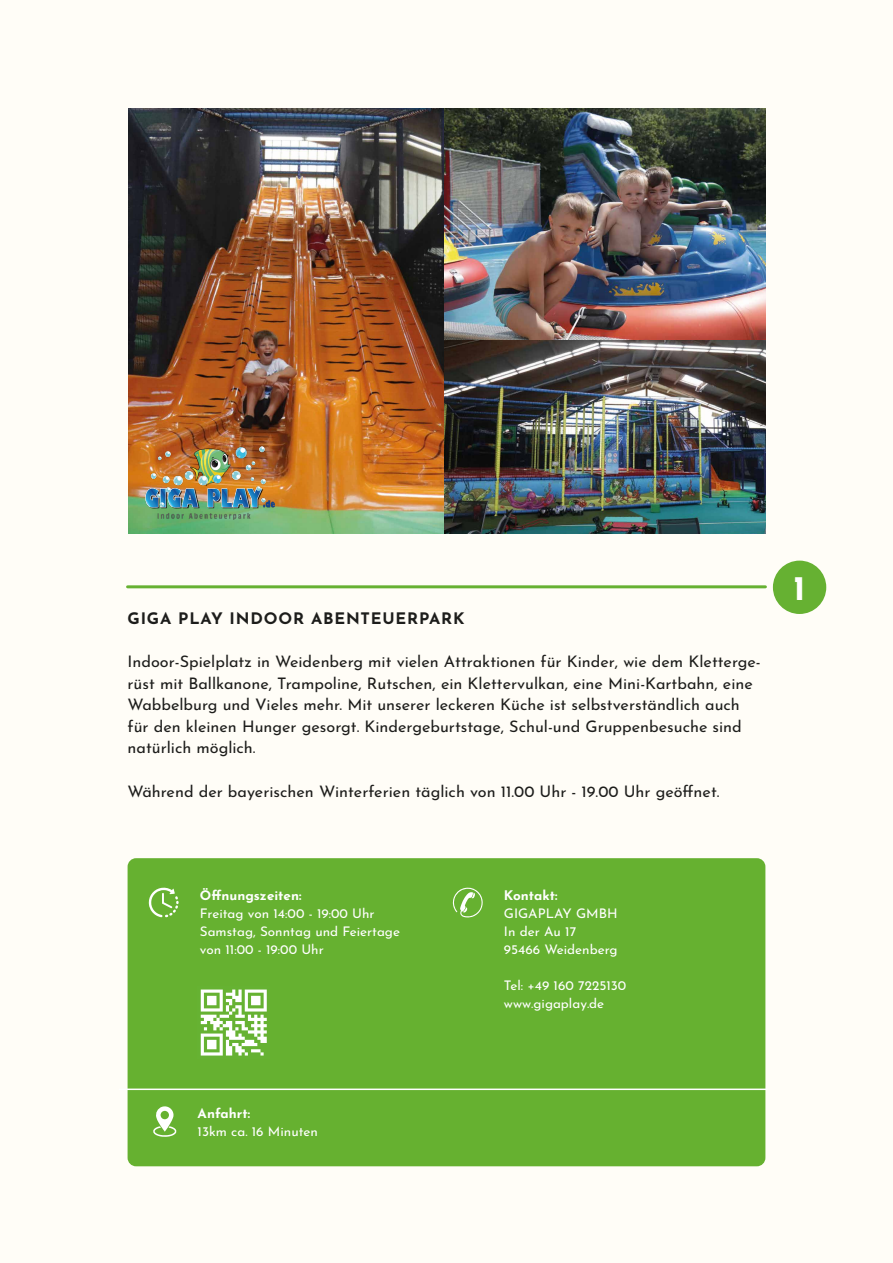
<style>
.page{position:relative;width:893px;height:1263px;background:#fff}
.page>*{position:absolute;margin:0;border:0;box-sizing:border-box;transform-origin:0 0}
.t1{font:700 34.35px "Josefin Sans";color:#fff}
.t2{font:15.9px/21.6px "Josefin Sans";color:#1d1d1b}
.t3{font:700 15.9px "Josefin Sans";letter-spacing:.05em;color:#1d1d1b}
.t4{font:13.2px/18px "Josefin Sans";color:#fff}
.t5{font:700 13.2px "Josefin Sans";color:#fff}
</style>
<div class="page">
<div style="left:0;top:0;width:892px;height:1263px;background:#fffdf7"></div>
<div style="left:128px;top:858px;width:637px;height:308px;background:#66b130;border-radius:9px"></div>
<svg style="left:148px;top:887px;width:31px;height:30px"></svg>
<svg style="left:453px;top:887px;width:30px;height:30px"></svg>
<svg style="left:153px;top:1106px;width:24px;height:31px"></svg>
<hr style="left:119px;top:1088px;width:649px;height:2px;background:#fff">
<hr style="left:128px;top:585px;width:637px;height:3px;background:#66b132">
<div style="left:773px;top:561px;width:53px;height:53px;background:#66b132;border-radius:50%"></div>
<svg style="left:200px;top:989px;width:64px;height:67px"></svg>
<svg style="left:201px;top:989px;width:66px;height:66px"></svg>
<img style="left:443px;top:340px;width:322px;height:193px">
<img style="left:443px;top:108px;width:322px;height:232px">
<img style="left:128px;top:108px;width:315px;height:425px">
<img style="left:145px;top:447px;width:130px;height:72px">
<p class="t3" style="left:128px;top:612px;width:338px">GIGA PLAY INDOOR ABENTEUERPARK</p>
<p class="t2" style="left:128px;top:652px;width:635px">Indoor-Spielplatz in Weidenberg mit vielen Attraktionen für Kinder, wie dem Kletterge&shy;rüst mit Ballkanone, Trampoline, Rutschen, ein Klettervulkan, eine Mini-Kartbahn, eine Wabbelburg und Vieles mehr. Mit unserer leckeren Küche ist selbstverständlich auch für den kleinen Hunger gesorgt. Kindergeburtstage, Schul-und Gruppenbesuche sind natürlich möglich.</p>
<p class="t2" style="left:128px;top:782px;width:593px">Während der bayerischen Winterferien täglich von 11.00 Uhr - 19.00 Uhr geöffnet.</p>
<p class="t5" style="left:200px;top:890px;width:103px">Öffnungszeiten:</p>
<p class="t4" style="left:200px;top:905px;width:202px">Freitag von 14:00 - 19:00 Uhr<br>Samstag, Sonntag und Feiertage von 11:00 - 19:00 Uhr</p>
<p class="t5" style="left:504px;top:890px;width:55px">Kontakt:</p>
<p class="t4" style="left:504px;top:905px;width:115px">GIGAPLAY GMBH<br>In der Au 17<br>95466 Weidenberg</p>
<p class="t4" style="left:504px;top:977px;width:124px">Tel: +49 160 7225130 www.gigaplay.de</p>
<h1 class="t1" style="left:793px;top:574px;width:14px">1</h1>
<p class="t5" style="left:198px;top:1108px;width:54px">Anfahrt:</p>
<p class="t4" style="left:198px;top:1124px;width:122px">13km ca. 16 Minuten</p>
</div>
